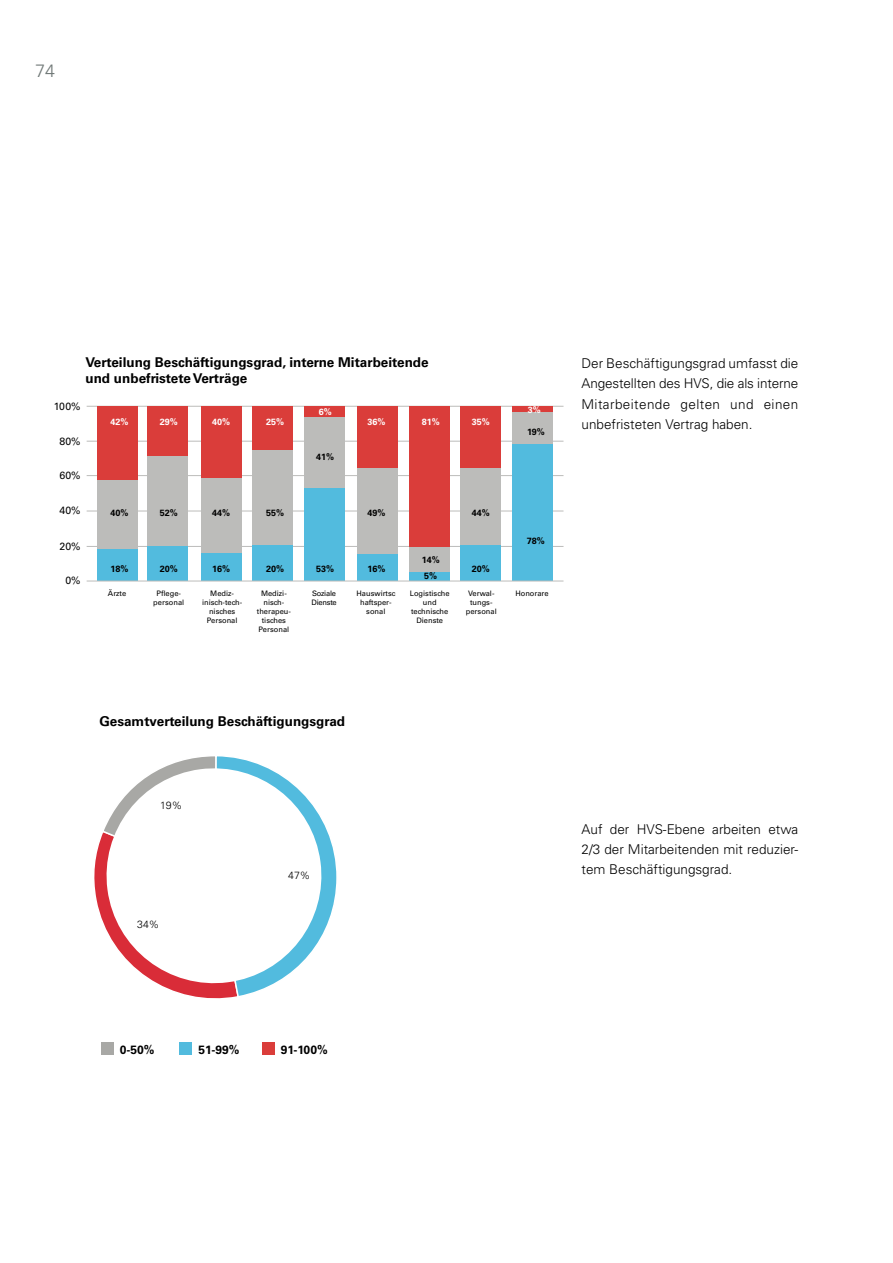
<style>
.page{position:relative;width:893px;height:1263px;background:#fff}
.page>*{position:absolute;margin:0;border:0;box-sizing:border-box;transform-origin:0 0}
.t1{font:300 18px "Univers";color:#707877}
.t2{font:300 13.5px/20.2px "Univers";color:#000;text-align:justify}
.t3{font:700 13.5px/16.2px "Univers LT Std";color:#000}
.t4{font:700 12px "Univers LT Std";color:#000}
.t5{font:10.5px "Univers LT Std";color:#000}
.t6{font:300 10.5px "Univers";color:#000}
.t7{font:700 9px/16px "Univers LT Std";color:#000}
.t8{font:700 9px "Univers LT Std";color:#fff}
.t9{font:7.5px/9px "Univers LT Std";color:#000;text-align:center}
.t10{font:7.5px/9px "Univers LT Std";letter-spacing:-.035em;color:#000}
</style>
<div class="page">
<hr style="left:87px;top:546px;width:476px;height:1px;background:#bcbcba">
<hr style="left:87px;top:511px;width:476px;height:1px;background:#bcbcba">
<hr style="left:87px;top:475px;width:476px;height:1px;background:#bcbcba">
<hr style="left:87px;top:441px;width:476px;height:1px;background:#bcbcba">
<hr style="left:87px;top:406px;width:476px;height:1px;background:#bcbcba">
<div style="left:147px;top:546px;width:41px;height:35px;background:#52bbde"></div>
<div style="left:460px;top:544px;width:41px;height:37px;background:#52bbde"></div>
<div style="left:201px;top:552px;width:41px;height:29px;background:#52bbde"></div>
<div style="left:357px;top:553px;width:40px;height:28px;background:#52bbde"></div>
<div style="left:97px;top:549px;width:41px;height:32px;background:#52bbde"></div>
<div style="left:409px;top:571px;width:41px;height:10px;background:#52bbde"></div>
<div style="left:252px;top:545px;width:41px;height:36px;background:#52bbde"></div>
<div style="left:147px;top:456px;width:41px;height:90px;background:#bcbcba"></div>
<div style="left:460px;top:468px;width:41px;height:76px;background:#bcbcba"></div>
<div style="left:201px;top:478px;width:41px;height:74px;background:#bcbcba"></div>
<div style="left:357px;top:468px;width:40px;height:85px;background:#bcbcba"></div>
<div style="left:97px;top:479px;width:41px;height:70px;background:#bcbcba"></div>
<div style="left:409px;top:547px;width:41px;height:24px;background:#bcbcba"></div>
<div style="left:252px;top:450px;width:41px;height:95px;background:#bcbcba"></div>
<div style="left:147px;top:406px;width:41px;height:50px;background:#da3d3a"></div>
<div style="left:460px;top:406px;width:41px;height:62px;background:#da3d3a"></div>
<div style="left:201px;top:406px;width:41px;height:72px;background:#da3d3a"></div>
<div style="left:357px;top:406px;width:40px;height:62px;background:#da3d3a"></div>
<div style="left:97px;top:406px;width:41px;height:73px;background:#da3d3a"></div>
<div style="left:409px;top:406px;width:41px;height:141px;background:#da3d3a"></div>
<div style="left:252px;top:406px;width:41px;height:44px;background:#da3d3a"></div>
<div style="left:304px;top:487px;width:41px;height:94px;background:#52bbde"></div>
<div style="left:304px;top:417px;width:41px;height:70px;background:#bcbcba"></div>
<div style="left:304px;top:406px;width:41px;height:11px;background:#da3d3a"></div>
<div style="left:512px;top:444px;width:41px;height:137px;background:#52bbde"></div>
<div style="left:512px;top:412px;width:41px;height:32px;background:#bcbcba"></div>
<div style="left:512px;top:406px;width:41px;height:6px;background:#da3d3a"></div>
<hr style="left:87px;top:581px;width:476px;height:1px;background:#bcbcba">
<svg style="left:94px;top:756px;width:243px;height:243px"></svg>
<svg style="left:100px;top:761px;width:228px;height:229px"></svg>
<div style="left:101px;top:1042px;width:12px;height:12px;background:#a8a8a5"></div>
<div style="left:180px;top:1042px;width:12px;height:12px;background:#52bbde"></div>
<div style="left:262px;top:1042px;width:12px;height:12px;background:#da3d3a"></div>
<h1 class="t1" style="left:35px;top:60px;width:22px">74</h1>
<p class="t3" style="left:85px;top:354px;width:345px">Verteilung Beschäftigungsgrad, interne Mitarbeitende und unbefristete Verträge</p>
<p class="t6" style="left:160px;top:357px;width:24px">19%</p>
<p class="t5" style="left:54px;top:400px;width:28px">100%</p>
<p class="t5" style="left:60px;top:435px;width:23px">80%</p>
<p class="t8" style="left:111px;top:416px;width:20px">42%</p>
<p class="t8" style="left:160px;top:416px;width:20px">29%</p>
<p class="t8" style="left:212px;top:416px;width:20px">40%</p>
<p class="t8" style="left:266px;top:416px;width:20px">25%</p>
<p class="t8" style="left:319px;top:406px;width:15px">6%</p>
<p class="t7" style="left:316px;top:449px;width:20px">41%</p>
<p class="t8" style="left:367px;top:416px;width:20px">36%</p>
<p class="t8" style="left:422px;top:416px;width:20px">81%</p>
<p class="t8" style="left:472px;top:416px;width:20px">35%</p>
<p class="t8" style="left:528px;top:404px;width:15px">3%</p>
<p class="t7" style="left:527px;top:424px;width:19px">19%</p>
<p class="t5" style="left:60px;top:469px;width:23px">60%</p>
<p class="t5" style="left:60px;top:504px;width:23px">40%</p>
<p class="t7" style="left:111px;top:505px;width:20px">40%</p>
<p class="t7" style="left:160px;top:505px;width:20px">52%</p>
<p class="t7" style="left:212px;top:505px;width:20px">44%</p>
<p class="t7" style="left:266px;top:505px;width:20px">55%</p>
<p class="t7" style="left:367px;top:505px;width:20px">49%</p>
<p class="t7" style="left:472px;top:505px;width:20px">44%</p>
<p class="t5" style="left:60px;top:540px;width:23px">20%</p>
<p class="t7" style="left:527px;top:533px;width:20px">78%</p>
<p class="t5" style="left:65px;top:574px;width:17px">0%</p>
<p class="t7" style="left:111px;top:561px;width:19px">18%</p>
<p class="t7" style="left:160px;top:561px;width:20px">20%</p>
<p class="t7" style="left:212px;top:561px;width:20px">16%</p>
<p class="t7" style="left:266px;top:561px;width:20px">20%</p>
<p class="t7" style="left:316px;top:561px;width:20px">53%</p>
<p class="t7" style="left:367px;top:561px;width:20px">16%</p>
<p class="t7" style="left:422px;top:551px;width:20px">14%<br>5%</p>
<p class="t7" style="left:472px;top:561px;width:20px">20%</p>
<p class="t9" style="left:108px;top:589px;width:20px">Ärzte</p>
<p class="t9" style="left:410px;top:589px;width:41px">Logistische und technische<br>Dienste</p>
<p class="t9" style="left:257px;top:589px;width:36px">Medizi&shy;nisch&shy;therapeu&shy;tisches<br>Personal</p>
<p class="t10" style="left:312px;top:589px;width:27px">Soziale<br>Dienste</p>
<p class="t9" style="left:515px;top:589px;width:35px">Honorare</p>
<p class="t9" style="left:153px;top:589px;width:32px">Pflege&shy;personal</p>
<p class="t9" style="left:466px;top:589px;width:32px">Verwal&shy;tungs&shy;personal</p>
<p class="t9" style="left:202px;top:589px;width:42px">Mediz&shy;inisch-tech&shy;nisches<br>Personal</p>
<p class="t9" style="left:357px;top:589px;width:40px">Hauswirtsc haftsper&shy;sonal</p>
<p class="t4" style="left:199px;top:601px;width:42px">51-99%</p>
<p class="t4" style="left:281px;top:601px;width:48px">91-100%</p>
<p class="t2" style="left:581px;top:353px;width:218px">Der Beschäftigungsgrad umfasst die Angestellten des HVS, die als interne Mitarbeitende gelten und einen unbefristeten Vertrag haben.</p>
<p class="t3" style="left:99px;top:713px;width:247px">Gesamtverteilung Beschäftigungsgrad</p>
<p class="t6" style="left:160px;top:798px;width:24px">19%</p>
<p class="t6" style="left:137px;top:917px;width:24px">34%</p>
<p class="t6" style="left:288px;top:869px;width:24px">47%</p>
<p class="t2" style="left:581px;top:819px;width:218px">Auf der HVS-Ebene arbeiten etwa 2/3 der Mitarbeitenden mit reduzier&shy;tem Beschäftigungsgrad.</p>
<p class="t4" style="left:120px;top:1043px;width:36px">0-50%</p>
<p class="t4" style="left:199px;top:1043px;width:42px">51-99%</p>
<p class="t4" style="left:281px;top:1043px;width:48px">91-100%</p>
</div>
